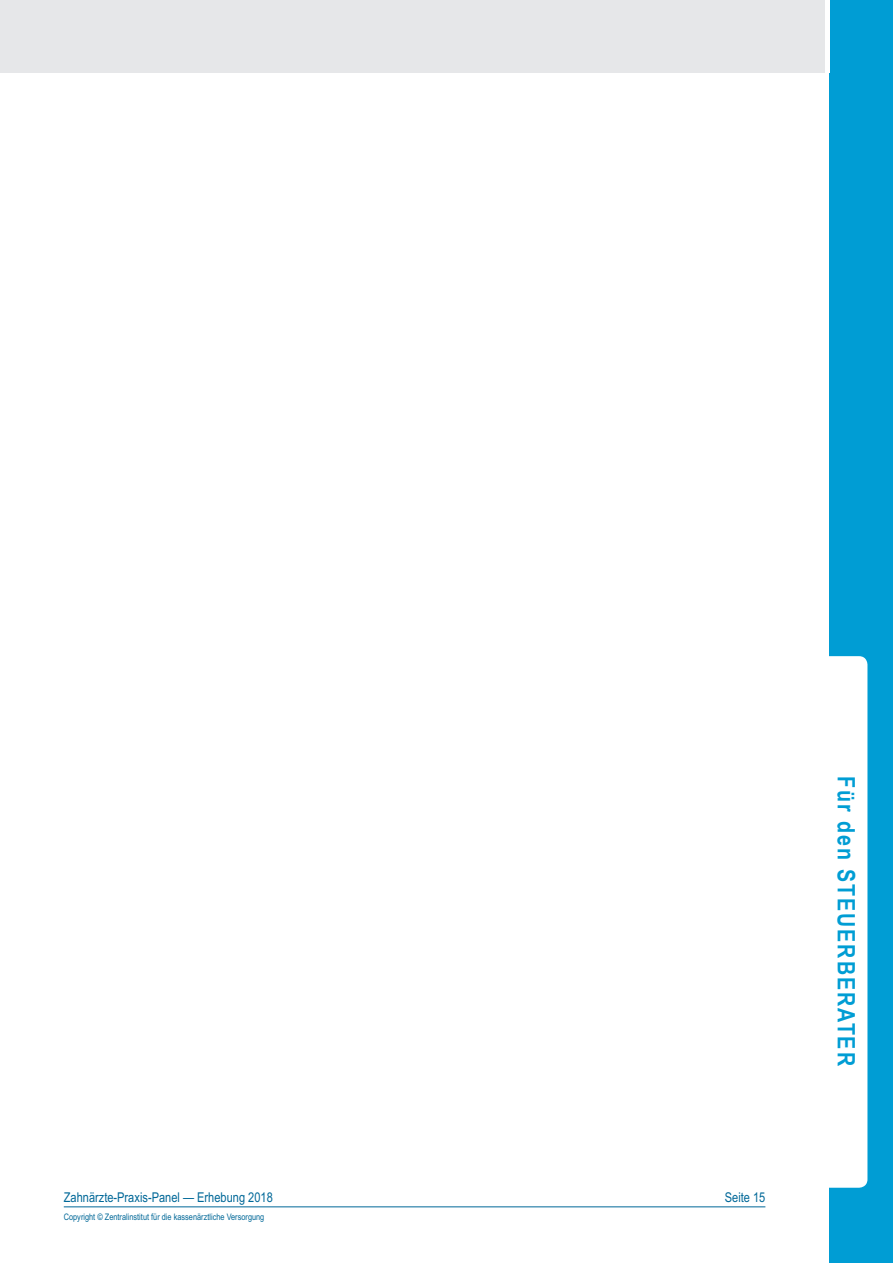
<style>
.page{position:relative;width:893px;height:1263px;background:#fff}
.page>*{position:absolute;margin:0;border:0;box-sizing:border-box;transform-origin:0 0}
.t1{font:700 24px "Arial Narrow";letter-spacing:.08em;color:#009dd4}
.t2{font:13.5px "Arial Narrow";color:#006898}
.t3{font:9px "Arial Narrow";color:#006898}
</style>
<div class="page">
<hr style="left:64px;top:1206px;width:701px;height:1px;background:#006898">
<div style="left:829px;top:0;width:64px;height:1263px;background:#009dd4"></div>
<div style="left:0;top:0;width:829px;height:72px;background:#e6e7e9"></div>
<div style="left:829px;top:656px;width:38px;height:532px;background:#fff"></div>
<hr style="left:825px;top:0;width:4px;height:72px;background:#fff">
<h2 class="t2" style="left:64px;top:1190px;width:211px">Zahnärzte-Praxis-Panel — Erhebung 2018</h2>
<h2 class="t2" style="left:725px;top:1190px;width:42px">Seite 15</h2>
<p class="t3" style="left:64px;top:1211px;width:202px">Copyright © Zentralinstitut für die kassenärztliche Versorgung</p>
<h1 class="t1" style="left:860px;top:776px;width:291px;rotate:90deg">Für den STEUERBERATER</h1>
</div>
